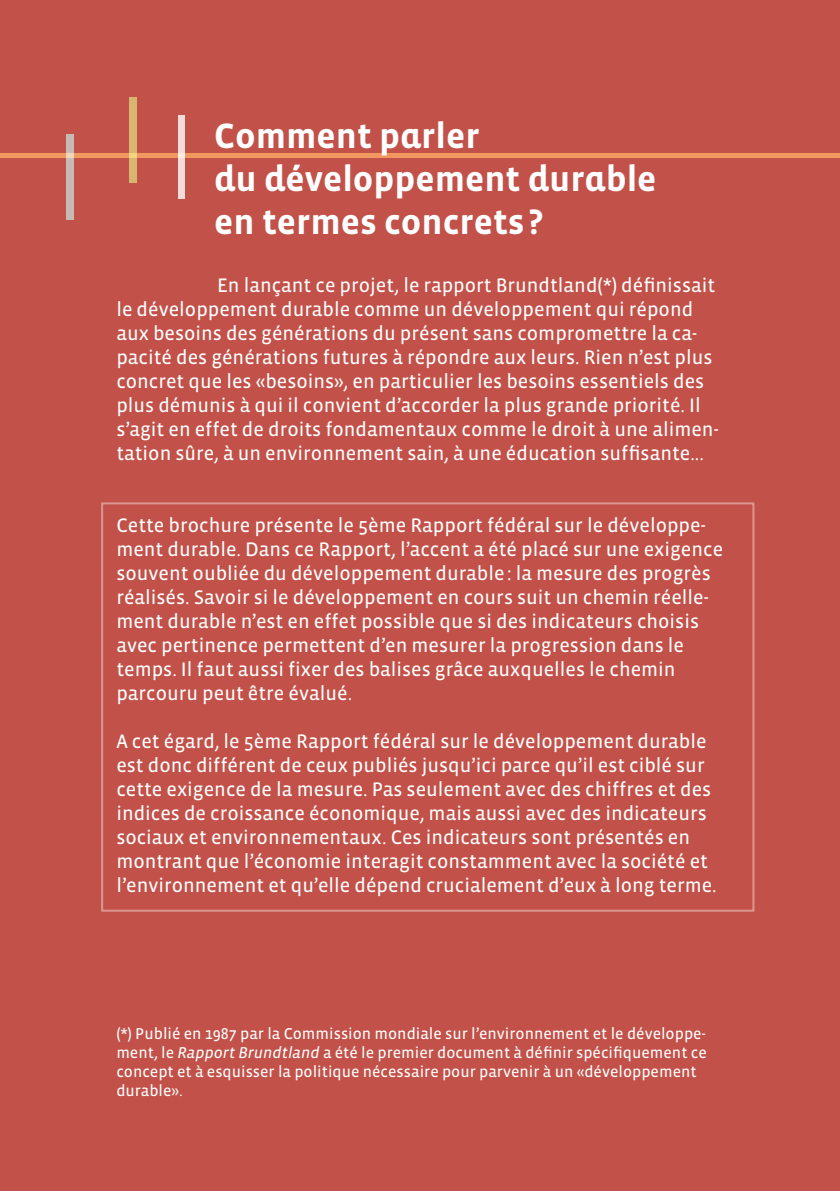
<style>
.page{position:relative;width:840px;height:1191px;background:#fff}
.page>*{position:absolute;margin:0;border:0;box-sizing:border-box;transform-origin:0 0}
.t1{font:700 36px/43.2px "Vista Sans Alt";color:#fff}
.t2{font:20px/24px "Vista Sans Reg";color:#fff}
.t3{font:16px/19.2px "Vista Sans Reg";color:#fff}
.s1{font-style:italic}
</style>
<div class="page">
<div style="left:0;top:0;width:839px;height:1191px;background:#c25249"></div>
<div style="left:129px;top:98px;width:7px;height:85px;background:#d8b66f"></div>
<div style="left:66px;top:135px;width:8px;height:85px;background:#c7b9b3"></div>
<hr style="left:0;top:153px;width:839px;height:4px;background:#f1985f">
<svg style="left:179px;top:115px;width:6px;height:83px"></svg>
<h1 class="t1" style="left:214px;top:115px;width:443px">Comment parler<br>du développement durable en termes concrets ?</h1>
<p class="t2" style="left:116px;top:274px;width:603px;text-indent:101px">En lançant ce projet, le rapport Brundtland(*) définissait le développement durable comme un développement qui répond aux besoins des générations du présent sans compromettre la ca&shy;pacité des générations futures à répondre aux leurs. Rien n’est plus concret que les «besoins», en particulier les besoins essentiels des plus démunis à qui il convient d’accorder la plus grande priorité. Il s’agit en effet de droits fondamentaux comme le droit à une alimen&shy;tation sûre, à un environnement sain, à une éducation suffisante...</p>
<p class="t2" style="left:116px;top:514px;width:608px">Cette brochure présente le 5ème Rapport fédéral sur le développe&shy;ment durable. Dans ce Rapport, l’accent a été placé sur une exigence souvent oubliée du développement durable: la mesure des progrès réalisés. Savoir si le développement en cours suit un chemin réelle&shy;ment durable n’est en effet possible que si des indicateurs choisis avec pertinence permettent d’en mesurer la progression dans le temps. Il faut aussi fixer des balises grâce auxquelles le chemin parcouru peut être évalué.</p>
<p class="t2" style="left:116px;top:730px;width:601px">A cet égard, le 5ème Rapport fédéral sur le développement durable est donc différent de ceux publiés jusqu’ici parce qu’il est ciblé sur cette exigence de la mesure. Pas seulement avec des chiffres et des indices de croissance économique, mais aussi avec des indicateurs sociaux et environnementaux. Ces indicateurs sont présentés en montrant que l’économie interagit constamment avec la société et l’environnement et qu’elle dépend crucialement d’eux à long terme.</p>
<p class="t3" style="left:116px;top:1024px;width:591px">(*) Publié en 1987 par la Commission mondiale sur l’environnement et le développe&shy;ment, le <span class="s1">Rapport Brundtland</span> a été le premier document à définir spécifiquement ce concept et à esquisser la politique nécessaire pour parvenir à un «développement durable».</p>
</div>
